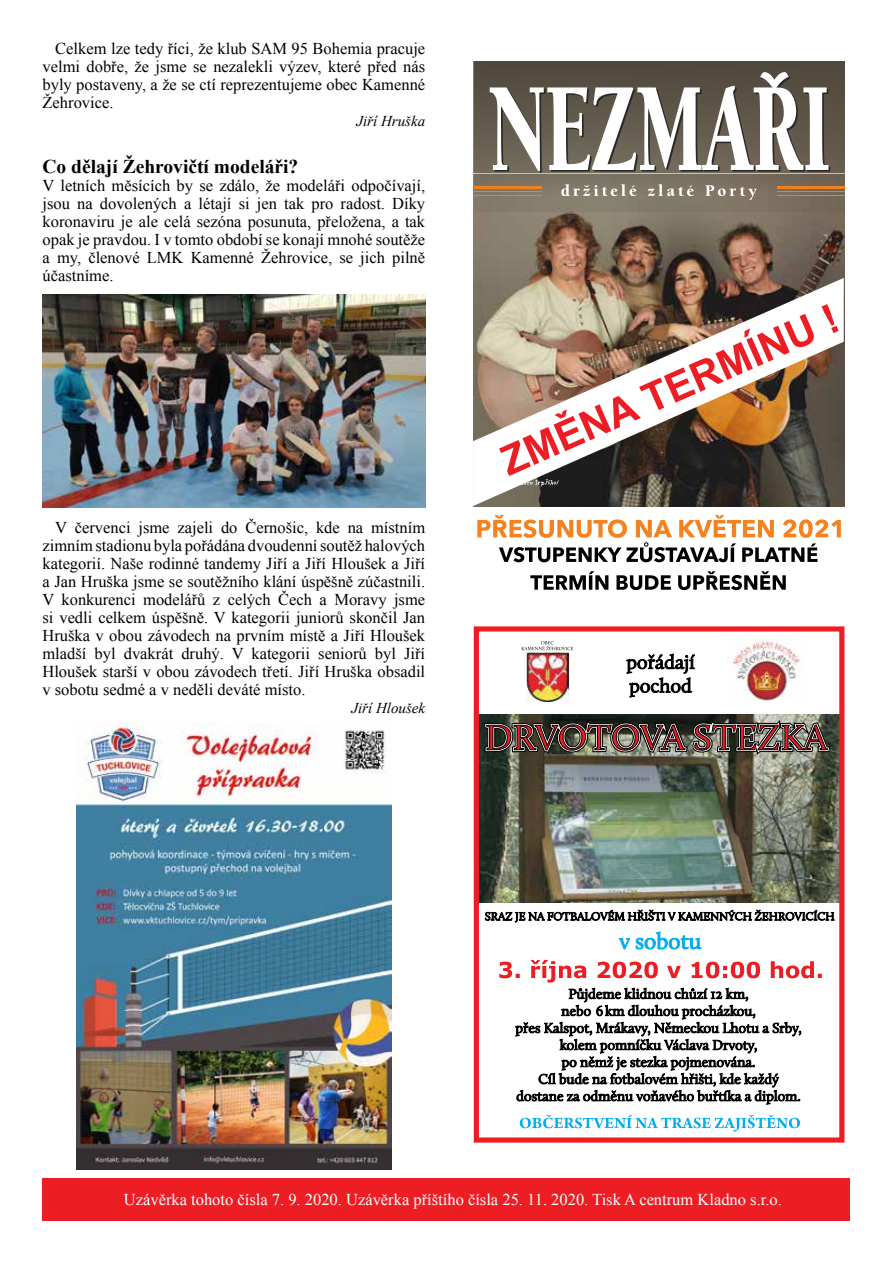
<style>
.page{position:relative;width:893px;height:1263px;background:#fff}
.page>*{position:absolute;margin:0;border:0;box-sizing:border-box;transform-origin:0 0}
.t1{font:700 19.5px "Times New Roman";color:#000}
.t2{font:16.5px/18px "Times New Roman";color:#000;text-align:justify}
.t3{font:16.5px "Times New Roman";color:#fff}
.t4{font:italic 15px "Times New Roman";color:#000}
</style>
<div class="page">
<div style="left:43px;top:1178px;width:807px;height:42px;background:#ed1d24"></div>
<img style="left:43px;top:295px;width:382px;height:212px">
<svg style="left:473px;top:61px;width:372px;height:530px"></svg>
<svg style="left:477px;top:515px;width:364px;height:75px"></svg>
<img style="left:473px;top:278px;width:371px;height:228px">
<img style="left:499px;top:304px;width:340px;height:172px">
<img style="left:76px;top:723px;width:316px;height:446px">
<svg style="left:473px;top:626px;width:372px;height:517px"></svg>
<img style="left:480px;top:714px;width:358px;height:189px">
<svg style="left:626px;top:654px;width:69px;height:44px"></svg>
<svg style="left:485px;top:721px;width:345px;height:33px"></svg>
<svg style="left:485px;top:895px;width:350px;height:54px"></svg>
<svg style="left:515px;top:988px;width:286px;height:117px"></svg>
<img style="left:527px;top:652px;width:41px;height:49px">
<img style="left:727px;top:638px;width:76px;height:63px">
<svg style="left:521px;top:641px;width:52px;height:9px"></svg>
<div style="left:474px;top:626px;width:370px;height:517px;border:5px solid #ed1d24"></div>
<svg style="left:520px;top:1115px;width:280px;height:16px"></svg>
<svg style="left:499px;top:960px;width:323px;height:22px"></svg>
<p class="t2" style="left:43px;top:39px;width:384px;text-indent:13px">Celkem lze tedy říci, že klub SAM 95 Bohemia pracuje velmi dobře, že jsme se nezalekli výzev, které před nás byly postaveny, a že se ctí reprezentujeme obec Kamenné Žehrovice.</p>
<p class="t4" style="left:356px;top:111px;width:70px">Jiří Hruška</p>
<p class="t1" style="left:43px;top:153px;width:257px">Co dělají Žehrovičtí modeláři?</p>
<p class="t2" style="left:43px;top:176px;width:384px">V letních měsících by se zdálo, že modeláři odpočívají, jsou na dovolených a létají si jen tak pro radost. Díky koronaviru je ale celá sezóna posunuta, přeložena, a tak opak je pravdou. I v tomto období se konají mnohé soutěže a my, členové LMK Kamenné Žehrovice, se jich pilně účastníme.</p>
<p class="t2" style="left:42px;top:518px;width:384px;text-indent:13px">V červenci jsme zajeli do Černošic, kde na místním zimním stadionu byla pořádána dvoudenní soutěž halových kategorií. Naše rodinné tandemy Jiří a Jiří Hloušek a Jiří a Jan Hruška jsme se soutěžního klání úspěšně zúčastnili.<br>V konkurenci modelářů z celých Čech a Moravy jsme si vedli celkem úspěšně. V kategorii juniorů skončil Jan Hruška v obou závodech na prvním místě a Jiří Hloušek mladší byl dvakrát druhý. V kategorii seniorů byl Jiří Hloušek starší v obou závodech třetí. Jiří Hruška obsadil v sobotu sedmé a v neděli deváté místo.</p>
<p class="t4" style="left:351px;top:698px;width:75px">Jiří Hloušek</p>
<p class="t3" style="left:124px;top:1188px;width:659px">Uzávěrka tohoto čísla 7. 9. 2020. Uzávěrka příštího čísla 25. 11. 2020. Tisk A centrum Kladno s.r.o.</p>
</div>
